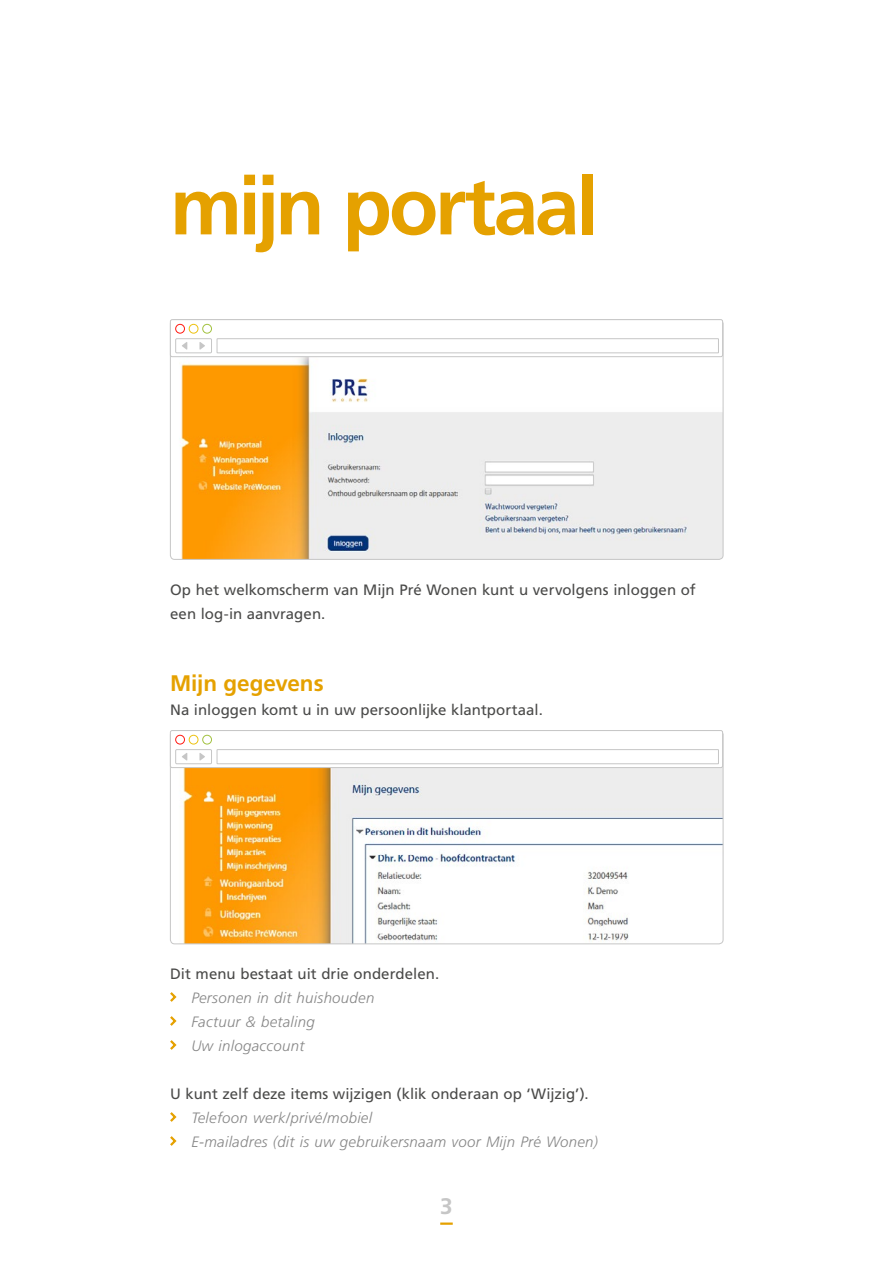
<style>
.page{position:relative;width:893px;height:1263px;background:#fff}
.page>*{position:absolute;margin:0;border:0;box-sizing:border-box;transform-origin:0 0}
.t1{font:700 81px "Frutiger LT Std";letter-spacing:-.045em;color:#e5a100}
.t2{font:700 22.5px "Frutiger LT Std";letter-spacing:-.005em;color:#e5a100}
.t3{font:700 22.5px "Frutiger LT Std";color:#c6c6c6}
.t4{font:15px/24px "Frutiger LT Std";letter-spacing:.005em;color:#4a4a49}
.t5{font:italic 300 15px/24px "Frutiger LT Std";letter-spacing:.02em;color:#878787}
</style>
<div class="page">
<img style="left:170px;top:730px;width:553px;height:214px">
<div style="left:170px;top:730px;width:553px;height:37px;background:#fff;border-radius:2px"></div>
<div style="left:170px;top:730px;width:553px;height:38px;border:1px solid #c6c6c6;border-radius:2px"></div>
<div style="left:176px;top:735px;width:9px;height:9px;border:1px solid #ff1a12;border-radius:50%"></div>
<div style="left:189px;top:735px;width:9px;height:9px;border:1px solid #edc212;border-radius:50%"></div>
<div style="left:203px;top:735px;width:9px;height:9px;border:1px solid #a3c240;border-radius:50%"></div>
<div style="left:217px;top:749px;width:502px;height:15px;border:1px solid #c6c6c6"></div>
<div style="left:175px;top:749px;width:37px;height:15px;border:1px solid #c6c6c6"></div>
<svg style="left:199px;top:753px;width:6px;height:7px"></svg>
<svg style="left:182px;top:753px;width:5px;height:7px"></svg>
<img style="left:172px;top:357px;width:551px;height:202px">
<div style="left:170px;top:319px;width:553px;height:38px;border:1px solid #c6c6c6;border-radius:2px"></div>
<div style="left:176px;top:324px;width:9px;height:9px;border:1px solid #ff1a12;border-radius:50%"></div>
<div style="left:189px;top:324px;width:9px;height:9px;border:1px solid #edc212;border-radius:50%"></div>
<div style="left:203px;top:324px;width:9px;height:9px;border:1px solid #a3c240;border-radius:50%"></div>
<div style="left:217px;top:338px;width:502px;height:15px;border:1px solid #c6c6c6"></div>
<div style="left:175px;top:338px;width:37px;height:15px;border:1px solid #c6c6c6"></div>
<svg style="left:199px;top:342px;width:6px;height:8px"></svg>
<svg style="left:182px;top:342px;width:5px;height:8px"></svg>
<svg style="left:170px;top:992px;width:7px;height:10px"></svg>
<svg style="left:170px;top:1016px;width:7px;height:10px"></svg>
<svg style="left:170px;top:1040px;width:7px;height:10px"></svg>
<svg style="left:170px;top:1112px;width:7px;height:10px"></svg>
<svg style="left:170px;top:1136px;width:7px;height:10px"></svg>
<svg style="left:440px;top:1222px;width:13px;height:3px"></svg>
<h1 class="t1" style="left:170px;top:159px;width:430px">mijn portaal</h1>
<p class="t4" style="left:170px;top:577px;width:527px">Op het welkomscherm van Mijn Pré Wonen kunt u vervolgens inloggen of een log-in aanvragen.</p>
<h2 class="t2" style="left:170px;top:669px;width:155px">Mijn gegevens</h2>
<p class="t4" style="left:170px;top:697px;width:374px">Na inloggen komt u in uw persoonlijke klantportaal.</p>
<p class="t4" style="left:170px;top:961px;width:271px">Dit menu bestaat uit drie onderdelen.</p>
<p class="t5" style="left:191px;top:985px;width:185px">Personen in dit huishouden<br>Factuur &amp; betaling<br>Uw inlogaccount</p>
<p class="t4" style="left:170px;top:1081px;width:420px">U kunt zelf deze items wijzigen (klik onderaan op ‘Wijzig’).</p>
<p class="t5" style="left:191px;top:1105px;width:408px">Telefoon werk/privé/mobiel<br>E-mailadres (dit is uw gebruikersnaam voor Mijn Pré Wonen)</p>
<h2 class="t3" style="left:440px;top:1193px;width:14px">3</h2>
</div>
